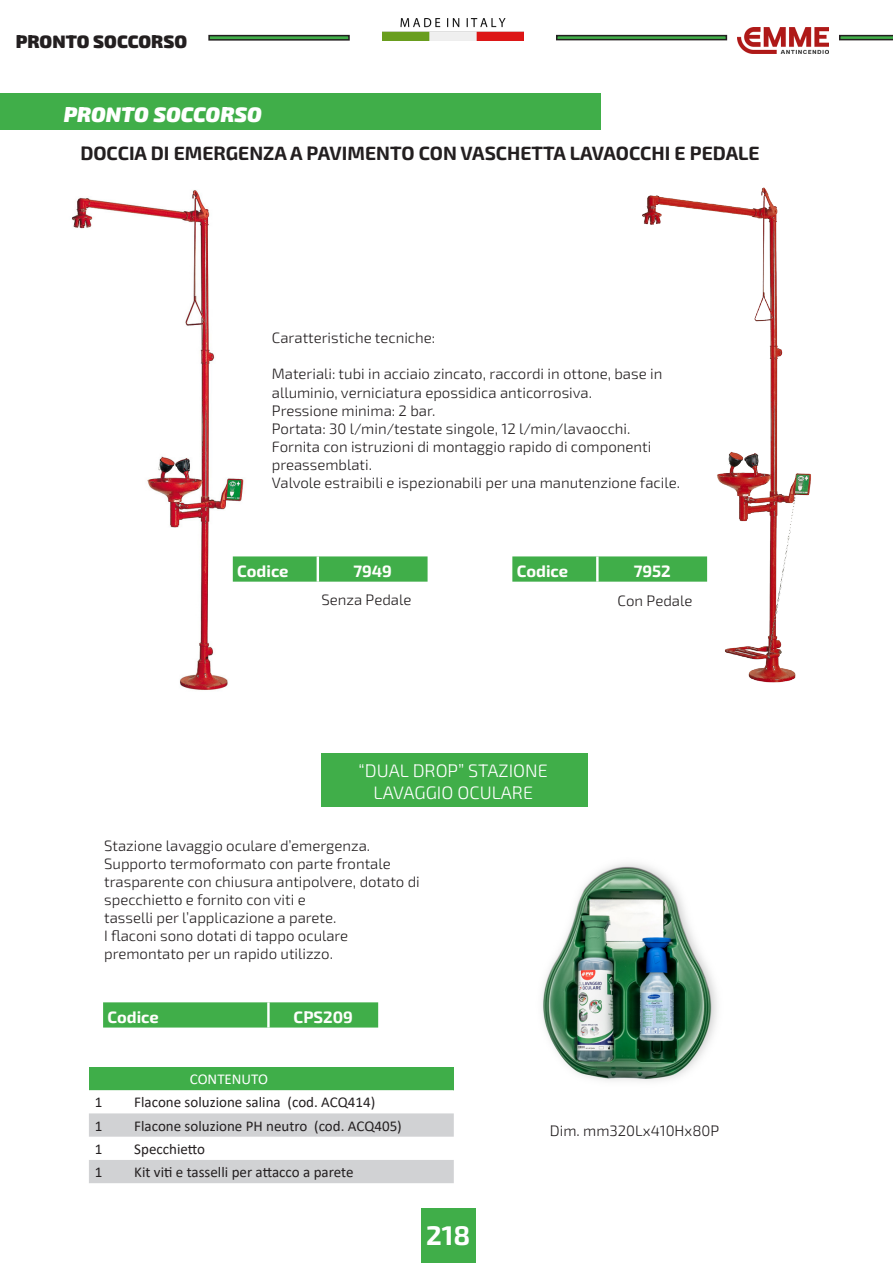
<style>
.page{position:relative;width:893px;height:1263px;background:#fff}
.page>*{position:absolute;margin:0;border:0;box-sizing:border-box;transform-origin:0 0}
.t1{font:700 27px "Exo 2";color:#fff}
.t2{font:italic 900 21px "Exo 2";color:#fff}
.t3{font:700 19.2px "Exo 2";color:#231f20}
.titoli_testi{font:300 18px/21.6px "Exo 2";color:#fff;text-align:center}
.t4{font:900 18px "Exo 2";color:#231f20}
.t5{font:700 16.5px "Exo 2";color:#fffefc}
.testi_calibri_10{font:300 15px/18px "Exo 2";color:#231f20}
.testi_calibri_10-2{font:15px "Calibri";color:#231f20}
.testi_calibri_10-3{font:15px "Calibri";color:#fff}
</style>
<div class="page">
<div style="left:421px;top:1209px;width:54px;height:54px;background:#40ae49"></div>
<div style="left:208px;top:35px;width:142px;height:6px;border:2px solid #231f20"></div>
<div style="left:556px;top:35px;width:171px;height:5px;border:2px solid #231f20"></div>
<svg style="left:839px;top:35px;width:54px;height:5px"></svg>
<img style="left:382px;top:19px;width:142px;height:22px">
<img style="left:738px;top:27px;width:90px;height:27px">
<div style="left:0;top:94px;width:601px;height:36px;background:#40ae49"></div>
<hr style="left:892px;top:94px;width:1px;height:36px;background:#40ae49">
<img style="left:642px;top:187px;width:169px;height:496px">
<div style="left:322px;top:754px;width:266px;height:53px;background:#40ae49"></div>
<div style="left:89px;top:1067px;width:365px;height:23px;background:#3fae49"></div>
<svg style="left:89px;top:1090px;width:365px;height:93px"></svg>
<div style="left:103px;top:1002px;width:275px;height:25px;background:#40ae49"></div>
<hr style="left:267px;top:1002px;width:3px;height:25px;background:#fff">
<img style="left:71px;top:190px;width:173px;height:500px">
<svg style="left:233px;top:556px;width:195px;height:26px;background:#46b04f"></svg>
<hr style="left:317px;top:556px;width:2px;height:26px;background:#fff">
<svg style="left:512px;top:556px;width:195px;height:26px;background:#46b04e"></svg>
<hr style="left:596px;top:556px;width:3px;height:26px;background:#fff">
<img style="left:542px;top:863px;width:175px;height:218px">
<p class="t4" style="left:16px;top:29px;width:173px">PRONTO SOCCORSO</p>
<p class="t2" style="left:64px;top:100px;width:199px">PRONTO SOCCORSO</p>
<p class="t3" style="left:80px;top:139px;width:681px">DOCCIA DI EMERGENZA A PAVIMENTO CON VASCHETTA LAVAOCCHI E PEDALE</p>
<p class="testi_calibri_10" style="left:272px;top:329px;width:165px">Caratteristiche tecniche:</p>
<p class="testi_calibri_10" style="left:272px;top:365px;width:392px">Materiali: tubi in acciaio zincato, raccordi in ottone, base in alluminio, verniciatura epossidica anticorrosiva.</p>
<p class="testi_calibri_10" style="left:272px;top:401px;width:165px">Pressione minima: 2 bar.</p>
<p class="testi_calibri_10" style="left:272px;top:419px;width:360px">Portata: 30 l/min/testate singole, 12 l/min/lavaocchi.</p>
<p class="testi_calibri_10" style="left:272px;top:437px;width:381px">Fornita con istruzioni di montaggio rapido di componenti preassemblati.</p>
<p class="testi_calibri_10" style="left:272px;top:473px;width:410px">Valvole estraibili e ispezionabili per una manutenzione facile.</p>
<p class="t5" style="left:237px;top:560px;width:53px">Codice</p>
<p class="t5" style="left:353px;top:560px;width:40px">7949</p>
<p class="testi_calibri_10" style="left:321px;top:590px;width:91px">Senza Pedale</p>
<p class="t5" style="left:517px;top:560px;width:53px">Codice</p>
<p class="t5" style="left:634px;top:560px;width:39px">7952</p>
<p class="testi_calibri_10" style="left:618px;top:591px;width:76px">Con Pedale</p>
<p class="titoli_testi" style="left:359px;top:760px;width:191px">“DUAL DROP” STAZIONE<br>LAVAGGIO OCULARE</p>
<p class="testi_calibri_10" style="left:104px;top:836px;width:317px">Stazione lavaggio oculare d’emergenza.<br>Supporto termoformato con parte frontale trasparente con chiusura antipolvere, dotato di specchietto e fornito con viti e<br>tasselli per l’applicazione a parete.<br>I flaconi sono dotati di tappo oculare premontato per un rapido utilizzo.</p>
<p class="t5" style="left:107px;top:1006px;width:53px">Codice</p>
<p class="t5" style="left:294px;top:1006px;width:61px">CPS209</p>
<p class="testi_calibri_10-3" style="left:190px;top:1069px;width:80px">CONTENUTO</p>
<p class="testi_calibri_10-2" style="left:95px;top:1092px;width:9px">1</p>
<p class="testi_calibri_10-2" style="left:134px;top:1092px;width:242px">Flacone soluzione salina (cod. ACQ414)</p>
<p class="testi_calibri_10-2" style="left:95px;top:1115px;width:9px">1</p>
<p class="testi_calibri_10-2" style="left:134px;top:1115px;width:269px">Flacone soluzione PH neutro (cod. ACQ405)</p>
<p class="testi_calibri_10-2" style="left:95px;top:1138px;width:9px">1</p>
<p class="testi_calibri_10-2" style="left:134px;top:1138px;width:72px">Specchietto</p>
<p class="testi_calibri_10-2" style="left:95px;top:1162px;width:9px">1</p>
<p class="testi_calibri_10-2" style="left:134px;top:1162px;width:221px">Kit viti e tasselli per attacco a parete</p>
<h1 class="t1" style="left:426px;top:1216px;width:46px">218</h1>
<p class="testi_calibri_10" style="left:550px;top:1121px;width:171px">Dim. mm320Lx410Hx80P</p>
</div>
